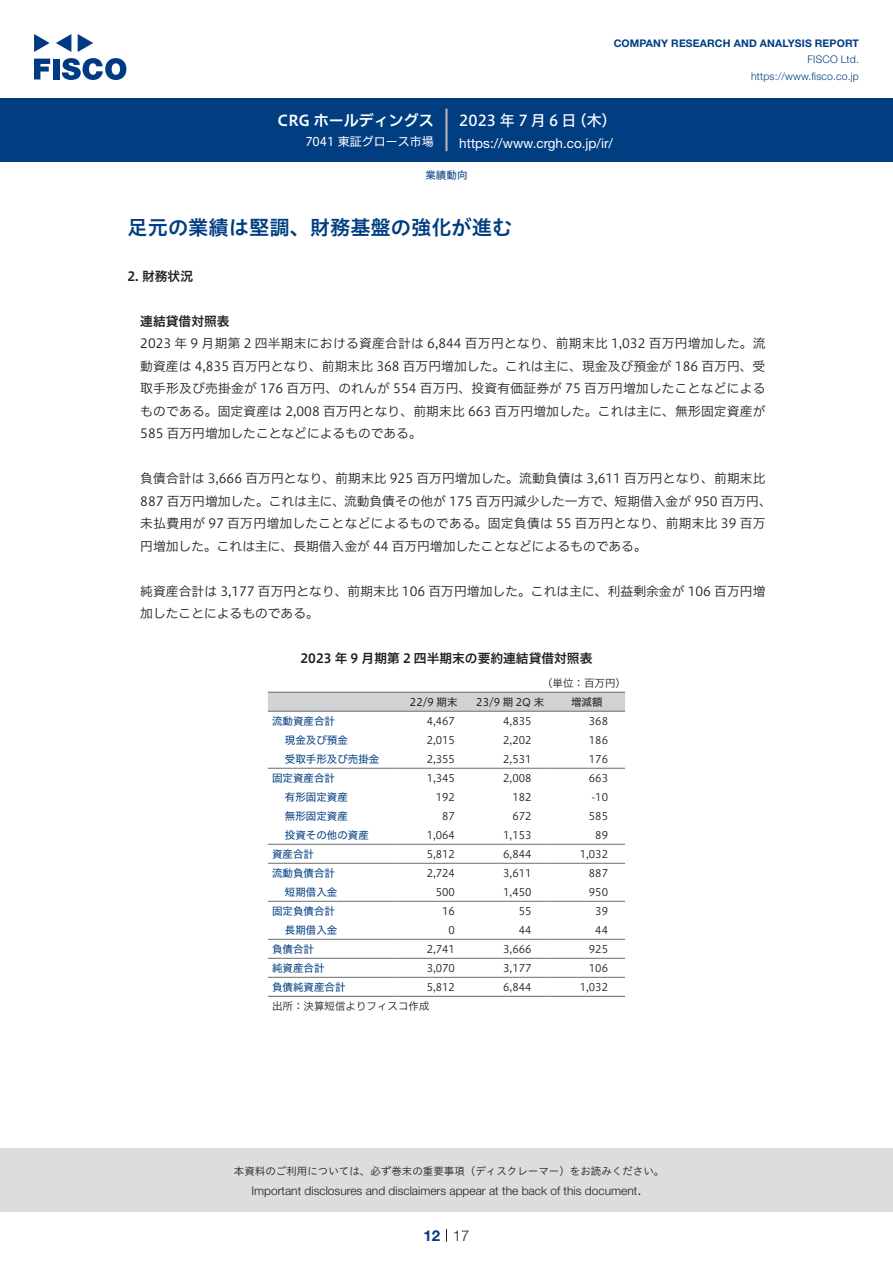
<style>
.page{position:relative;width:893px;height:1263px;background:#fff}
.page>*{position:absolute;margin:0;border:0;box-sizing:border-box;transform-origin:0 0}
.t1{font:20.25px "Hiragino UD Sans Std W6";color:#003d81}
.t2{font:15px "Hiragino UD Sans F Std N W5";letter-spacing:.215em;color:#fff}
.t3{font:15px "Hiragino UD Sans F Std N W6";color:#fff}
.t4{font:300 15px "Helvetica Neue LT Std";color:#231f20}
.t5{font:700 15px "Helvetica Neue LT Std";color:#003d81}
.t6{font:13.5px "Helvetica Neue LT Std";color:#fff}
.t7{font:12.75px/22.5px "Hiragino UD Sans F Std N W3";color:#231f20}
.t8{font:12.75px "Hiragino UD Sans F Std N W6";color:#231f20}
.t9{font:300 12px "Helvetica Neue LT Std";color:#231f20}
.t10{font:12px "Hiragino UD Sans F Std N W4";color:#fff}
.t11{font:10.5px "Hiragino UD Sans F Std N W3";color:#231f20}
.t12{font:10.5px "Hiragino UD Sans F Std N W4";color:#003d81}
.t13{font:10.5px "Hiragino UD Sans Std W3";color:#231f20}
.t14{font:700 10.5px "Helvetica Neue LT Std";letter-spacing:.015em;color:#003d81}
.t15{font:300 10.5px/16.5px "Helvetica Neue LT Std";letter-spacing:.015em;color:#003d81;text-align:right}
.t16{font:10.5px "Hiragino UD Sans F Std N W4";color:#231f20}
</style>
<div class="page">
<div style="left:0;top:1148px;width:893px;height:64px;background:#ddd"></div>
<svg style="left:34px;top:59px;width:16px;height:20px"></svg>
<div style="left:53px;top:59px;width:6px;height:20px;background:#003a83"></div>
<svg style="left:62px;top:58px;width:64px;height:22px"></svg>
<svg style="left:34px;top:34px;width:16px;height:18px"></svg>
<svg style="left:78px;top:34px;width:15px;height:18px"></svg>
<svg style="left:56px;top:34px;width:15px;height:18px"></svg>
<div style="left:0;top:98px;width:893px;height:64px;background:#003d81"></div>
<hr style="left:445px;top:109px;width:3px;height:42px;background:#b5b5b6">
<svg style="left:446px;top:1229px;width:1px;height:13px"></svg>
<div style="left:268px;top:693px;width:357px;height:18px;background:#d1d2d4"></div>
<hr style="left:268px;top:711px;width:127px;height:1px;background:#6c6d70">
<hr style="left:395px;top:711px;width:77px;height:1px;background:#6c6d70">
<hr style="left:472px;top:711px;width:77px;height:1px;background:#6c6d70">
<hr style="left:549px;top:711px;width:76px;height:1px;background:#6c6d70">
<hr style="left:268px;top:768px;width:127px;height:1px;background:#6c6d70">
<hr style="left:395px;top:768px;width:77px;height:1px;background:#6c6d70">
<hr style="left:472px;top:768px;width:77px;height:1px;background:#6c6d70">
<hr style="left:549px;top:768px;width:76px;height:1px;background:#6c6d70">
<hr style="left:268px;top:844px;width:127px;height:1px;background:#6c6d70">
<hr style="left:395px;top:844px;width:77px;height:1px;background:#6c6d70">
<hr style="left:472px;top:844px;width:77px;height:1px;background:#6c6d70">
<hr style="left:549px;top:844px;width:76px;height:1px;background:#6c6d70">
<hr style="left:268px;top:863px;width:127px;height:1px;background:#6c6d70">
<hr style="left:395px;top:863px;width:77px;height:1px;background:#6c6d70">
<hr style="left:472px;top:863px;width:77px;height:1px;background:#6c6d70">
<hr style="left:549px;top:863px;width:76px;height:1px;background:#6c6d70">
<hr style="left:268px;top:901px;width:127px;height:1px;background:#6c6d70">
<hr style="left:395px;top:901px;width:77px;height:1px;background:#6c6d70">
<hr style="left:472px;top:901px;width:77px;height:1px;background:#6c6d70">
<hr style="left:549px;top:901px;width:76px;height:1px;background:#6c6d70">
<hr style="left:268px;top:939px;width:127px;height:1px;background:#6c6d70">
<hr style="left:395px;top:939px;width:77px;height:1px;background:#6c6d70">
<hr style="left:472px;top:939px;width:77px;height:1px;background:#6c6d70">
<hr style="left:549px;top:939px;width:76px;height:1px;background:#6c6d70">
<hr style="left:268px;top:958px;width:127px;height:1px;background:#6c6d70">
<hr style="left:395px;top:958px;width:77px;height:1px;background:#6c6d70">
<hr style="left:472px;top:958px;width:77px;height:1px;background:#6c6d70">
<hr style="left:549px;top:958px;width:76px;height:1px;background:#6c6d70">
<hr style="left:268px;top:977px;width:127px;height:1px;background:#6c6d70">
<hr style="left:395px;top:977px;width:77px;height:1px;background:#6c6d70">
<hr style="left:472px;top:977px;width:77px;height:1px;background:#6c6d70">
<hr style="left:549px;top:977px;width:76px;height:1px;background:#6c6d70">
<hr style="left:268px;top:692px;width:127px;height:1px;background:#6c6d70">
<hr style="left:395px;top:692px;width:77px;height:1px;background:#6c6d70">
<hr style="left:472px;top:692px;width:77px;height:1px;background:#6c6d70">
<hr style="left:549px;top:692px;width:76px;height:1px;background:#6c6d70">
<hr style="left:268px;top:996px;width:127px;height:1px;background:#6c6d70">
<hr style="left:395px;top:996px;width:77px;height:1px;background:#6c6d70">
<hr style="left:472px;top:996px;width:77px;height:1px;background:#6c6d70">
<hr style="left:549px;top:996px;width:76px;height:1px;background:#6c6d70">
<p class="t3" style="left:278px;top:109px;width:158px">CRG ホールディングス</p>
<p class="t10" style="left:305px;top:132px;width:130px">7041 東証グロース市場</p>
<p class="t14" style="left:614px;top:37px;width:247px">COMPANY RESEARCH AND ANALYSIS REPORT</p>
<p class="t15" style="left:751px;top:51px;width:109px">FISCO Ltd. https://www.fisco.co j p.</p>
<p class="t2" style="left:459px;top:109px;width:119px">2023年7月6日</p>
<p class="t2" style="left:572px;top:109px;width:46px">（木(</p>
<p class="t6" style="left:459px;top:135px;width:155px">https://www.crgh. c o j p. /i r/</p>
<p class="t12" style="left:425px;top:167px;width:43px">業績動向</p>
<h1 class="t1" style="left:128px;top:212px;width:386px">足元の業績は堅調、財務基盤の強化が進む</h1>
<p class="t8" style="left:128px;top:266px;width:67px">2. 財務状況</p>
<p class="t8" style="left:140px;top:311px;width:91px">連結貸借対照表</p>
<p class="t7" style="left:140px;top:331px;width:627px;text-align:justify">2023 年 9 月期第 2 四半期末における資産合計は 6,844 百万円となり、前期末比 1,032 百万円増加した。流動資産は 4,835 百万円となり、前期末比 368 百万円増加した。これは主に、現金及び預金が 186 百万円、受取手形及び売掛金が 176 百万円、のれんが 554 百万円、投資有価証券が 75 百万円増加したことなどによるものである。固定資産は 2,008 百万円となり、前期末比 663 百万円増加した。これは主に、無形固定資産が585 百万円増加したことなどによるものである。</p>
<p class="t7" style="left:140px;top:466px;width:633px">負債合計は 3,666 百万円となり、前期末比 925 百万円増加した。流動負債は 3,611 百万円となり、前期末比887 百万円増加した。これは主に、流動負債その他が 175 百万円減少した一方で、短期借入金が 950 百万円、未払費用が 97 百万円増加したことなどによるものである。固定負債は 55 百万円となり、前期末比 39 百万円増加した。これは主に、長期借入金が 44 百万円増加したことなどによるものである。</p>
<p class="t7" style="left:140px;top:579px;width:627px">純資産合計は 3,177 百万円となり、前期末比 106 百万円増加した。これは主に、利益剰余金が 106 百万円増加したことによるものである。</p>
<p class="t8" style="left:300px;top:649px;width:293px">2023 年 9 月期第 2 四半期末の要約連結貸借対照表</p>
<p class="t11" style="left:542px;top:675px;width:85px">（単位：百万円(</p>
<p class="t16" style="left:571px;top:694px;width:33px">増減額</p>
<p class="t16" style="left:410px;top:694px;width:49px">22/9 期末</p>
<p class="t16" style="left:476px;top:694px;width:69px">23/9 期 2Q 末</p>
<p class="t12" style="left:272px;top:713px;width:64px">流動資産合計</p>
<p class="t11" style="left:427px;top:713px;width:30px">4,467</p>
<p class="t11" style="left:503px;top:713px;width:30px">4,835</p>
<p class="t11" style="left:589px;top:713px;width:21px">368</p>
<p class="t12" style="left:285px;top:732px;width:64px">現金及び預金</p>
<p class="t11" style="left:427px;top:732px;width:30px">2,015</p>
<p class="t11" style="left:503px;top:732px;width:30px">2,202</p>
<p class="t11" style="left:589px;top:732px;width:21px">186</p>
<p class="t12" style="left:285px;top:751px;width:96px">受取手形及び売掛金</p>
<p class="t11" style="left:427px;top:751px;width:30px">2,355</p>
<p class="t11" style="left:503px;top:751px;width:30px">2,531</p>
<p class="t11" style="left:589px;top:751px;width:21px">176</p>
<p class="t12" style="left:272px;top:770px;width:64px">固定資産合計</p>
<p class="t11" style="left:427px;top:770px;width:30px">1,345</p>
<p class="t11" style="left:503px;top:770px;width:30px">2,008</p>
<p class="t11" style="left:589px;top:770px;width:21px">663</p>
<p class="t12" style="left:285px;top:789px;width:64px">有形固定資産</p>
<p class="t11" style="left:436px;top:789px;width:21px">192</p>
<p class="t11" style="left:512px;top:789px;width:21px">182</p>
<p class="t11" style="left:591px;top:789px;width:18px">-10</p>
<p class="t12" style="left:285px;top:808px;width:64px">無形固定資産</p>
<p class="t11" style="left:442px;top:808px;width:14px">87</p>
<p class="t11" style="left:512px;top:808px;width:21px">672</p>
<p class="t11" style="left:589px;top:808px;width:21px">585</p>
<p class="t12" style="left:285px;top:827px;width:85px">投資その他の資産</p>
<p class="t11" style="left:427px;top:827px;width:30px">1,064</p>
<p class="t11" style="left:503px;top:827px;width:30px">1,153</p>
<p class="t11" style="left:595px;top:827px;width:14px">89</p>
<p class="t12" style="left:272px;top:846px;width:43px">資産合計</p>
<p class="t11" style="left:427px;top:846px;width:30px">5,812</p>
<p class="t11" style="left:503px;top:846px;width:30px">6,844</p>
<p class="t11" style="left:580px;top:846px;width:30px">1,032</p>
<p class="t12" style="left:272px;top:865px;width:64px">流動負債合計</p>
<p class="t11" style="left:427px;top:865px;width:30px">2,724</p>
<p class="t11" style="left:503px;top:865px;width:30px">3,611</p>
<p class="t11" style="left:589px;top:865px;width:21px">887</p>
<p class="t12" style="left:285px;top:884px;width:54px">短期借入金</p>
<p class="t11" style="left:436px;top:884px;width:21px">500</p>
<p class="t11" style="left:503px;top:884px;width:30px">1,450</p>
<p class="t11" style="left:589px;top:884px;width:21px">950</p>
<p class="t12" style="left:272px;top:903px;width:64px">固定負債合計</p>
<p class="t11" style="left:442px;top:903px;width:14px">16</p>
<p class="t11" style="left:519px;top:903px;width:14px">55</p>
<p class="t11" style="left:595px;top:903px;width:14px">39</p>
<p class="t12" style="left:285px;top:922px;width:54px">長期借入金</p>
<p class="t11" style="left:449px;top:922px;width:8px">0</p>
<p class="t11" style="left:519px;top:922px;width:14px">44</p>
<p class="t11" style="left:595px;top:922px;width:14px">44</p>
<p class="t12" style="left:272px;top:941px;width:43px">負債合計</p>
<p class="t11" style="left:427px;top:941px;width:30px">2,741</p>
<p class="t11" style="left:503px;top:941px;width:30px">3,666</p>
<p class="t11" style="left:589px;top:941px;width:21px">925</p>
<p class="t12" style="left:272px;top:960px;width:54px">純資産合計</p>
<p class="t11" style="left:427px;top:960px;width:30px">3,070</p>
<p class="t11" style="left:503px;top:960px;width:30px">3,177</p>
<p class="t11" style="left:589px;top:960px;width:21px">106</p>
<p class="t12" style="left:272px;top:979px;width:75px">負債純資産合計</p>
<p class="t11" style="left:272px;top:998px;width:159px">出所：決算短信よりフィスコ作成</p>
<p class="t11" style="left:427px;top:979px;width:30px">5,812</p>
<p class="t11" style="left:503px;top:979px;width:30px">6,844</p>
<p class="t11" style="left:580px;top:979px;width:30px">1,032</p>
<p class="t13" style="left:234px;top:1163px;width:432px">本資料のご利用については、必ず巻末の重要事項（ディスクレーマー）をお読みください。</p>
<p class="t4" style="left:637px;top:1180px;width:6px">.</p>
<p class="t9" style="left:251px;top:1183px;width:387px">Important disclosures and disclaimers appear at the back of this document</p>
<p class="t5" style="left:423px;top:1226px;width:18px">12</p>
<p class="t4" style="left:453px;top:1226px;width:18px">17</p>
</div>
